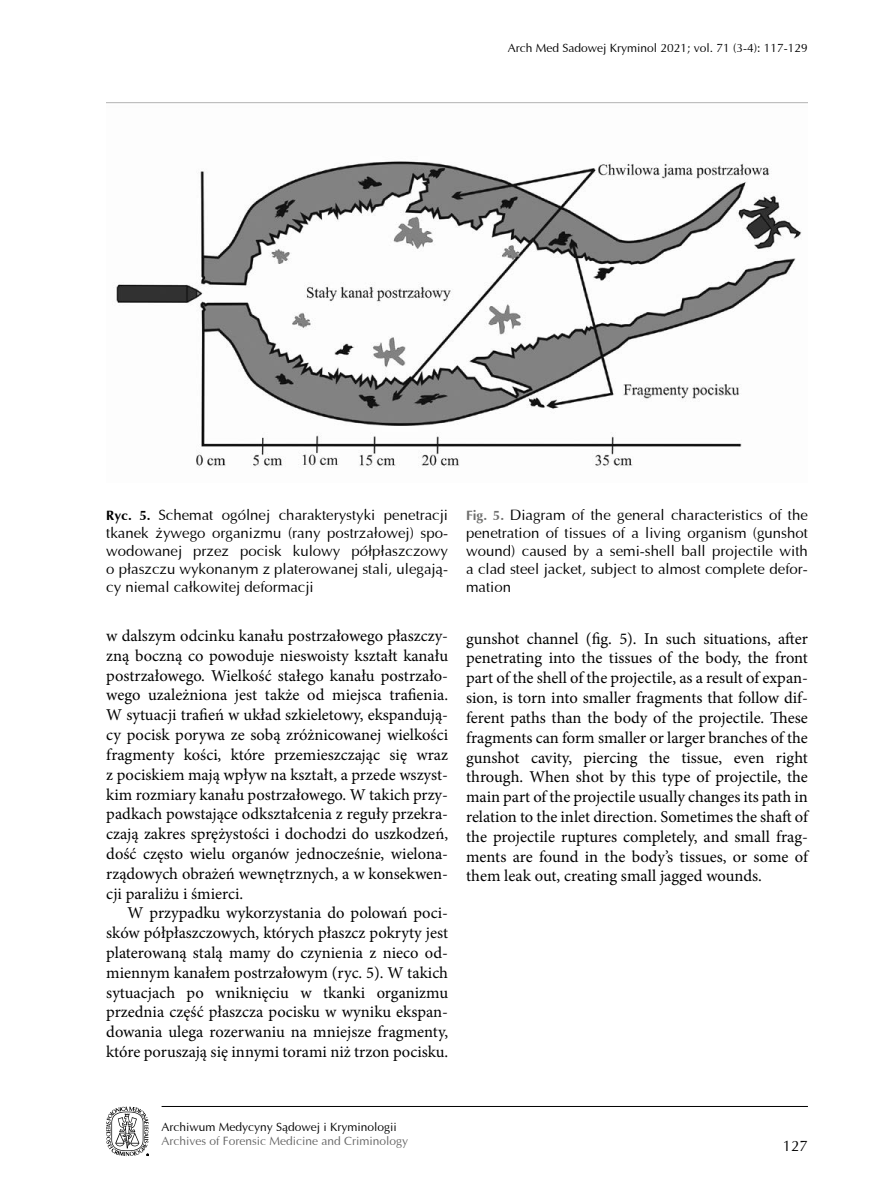
<style>
.page{position:relative;width:893px;height:1191px;background:#fff}
.page>*{position:absolute;margin:0;border:0;box-sizing:border-box;transform-origin:0 0}
.t1{font:16.5px/19.8px "Minion Pro";color:#000;text-align:justify}
.t2{font:15px/18px "Ottawa";color:#000;text-align:justify}
.t3{font:12px "Ottawa";color:#000}
.t4{font:12px "Ottawa";color:#656565}
.s1{font-weight:700;font-size:13.5px}
.s2{font-weight:700;font-size:13.5px;color:#6f6f6e}
</style>
<div class="page">
<hr style="left:162px;top:1106px;width:646px;height:1px;background:#000">
<svg style="left:106px;top:1106px;width:43px;height:50px"></svg>
<img style="left:106px;top:102px;width:702px;height:366px">
<p class="t3" style="left:508px;top:40px;width:302px">Arch Med Sadowej Kryminol 2021; vol. 71 (3-4): 117-129</p>
<p class="t2" style="left:106px;top:506px;width:343px"><span class="s1">Ryc. 5.</span> Schemat ogólnej charakterystyki penetracji tkanek żywego organizmu (rany postrzałowej) spo&shy;wodowanej przez pocisk kulowy półpłaszczowy o płaszczu wykonanym z platerowanej stali, ulegają&shy;cy niemal całkowitej deformacji</p>
<p class="t2" style="left:466px;top:506px;width:343px"><span class="s2">Fig. 5.</span> Diagram of the general characteristics of the penetration of tissues of a living organism (gunshot wound) caused by a semi-shell ball projectile with a clad steel jacket, subject to almost complete defor&shy;mation</p>
<p class="t1" style="left:106px;top:626px;width:343px">w dalszym odcinku kanału postrzałowego płaszczy&shy;zną boczną co powoduje nieswoisty kształt kanału postrzałowego. Wielkość stałego kanału postrzało&shy;wego uzależniona jest także od miejsca trafienia.<br>W sytuacji trafień w układ szkieletowy, ekspandują&shy;cy pocisk porywa ze sobą zróżnicowanej wielkości fragmenty kości, które przemieszczając się wraz z pociskiem mają wpływ na kształt, a przede wszyst&shy;kim rozmiary kanału postrzałowego. W takich przy&shy;padkach powstające odkształcenia z reguły przekra&shy;czają zakres sprężystości i dochodzi do uszkodzeń, dość często wielu organów jednocześnie, wielona&shy;rządowych obrażeń wewnętrznych, a w konsekwen&shy;cji paraliżu i śmierci.</p>
<p class="t1" style="left:106px;top:903px;width:343px;text-indent:21px">W przypadku wykorzystania do polowań poci&shy;sków półpłaszczowych, których płaszcz pokryty jest platerowaną stalą mamy do czynienia z nieco od&shy;miennym kanałem postrzałowym (ryc. 5). W takich sytuacjach po wniknięciu w tkanki organizmu przednia część płaszcza pocisku w wyniku ekspan&shy;dowania ulega rozerwaniu na mniejsze fragmenty, które poruszają się innymi torami niż trzon pocisku.</p>
<p class="t1" style="left:466px;top:628px;width:343px">gunshot channel (fig. 5). In such situations, after penetrating into the tissues of the body, the front part of the shell of the projectile, as a result of expan&shy;sion, is torn into smaller fragments that follow dif&shy;ferent paths than the body of the projectile. These fragments can form smaller or larger branches of the gunshot cavity, piercing the tissue, even right through. When shot by this type of projectile, the main part of the projectile usually changes its path in relation to the inlet direction. Sometimes the shaft of the projectile ruptures completely, and small frag&shy;ments are found in the body’s tissues, or some of them leak out, creating small jagged wounds.</p>
<p class="t3" style="left:162px;top:1119px;width:237px">Archiwum Medycyny Sądowej i Kryminologii</p>
<p class="t4" style="left:162px;top:1134px;width:248px">Archives of Forensic Medicine and Criminology</p>
<p class="t2" style="left:783px;top:1136px;width:27px">127</p>
</div>
